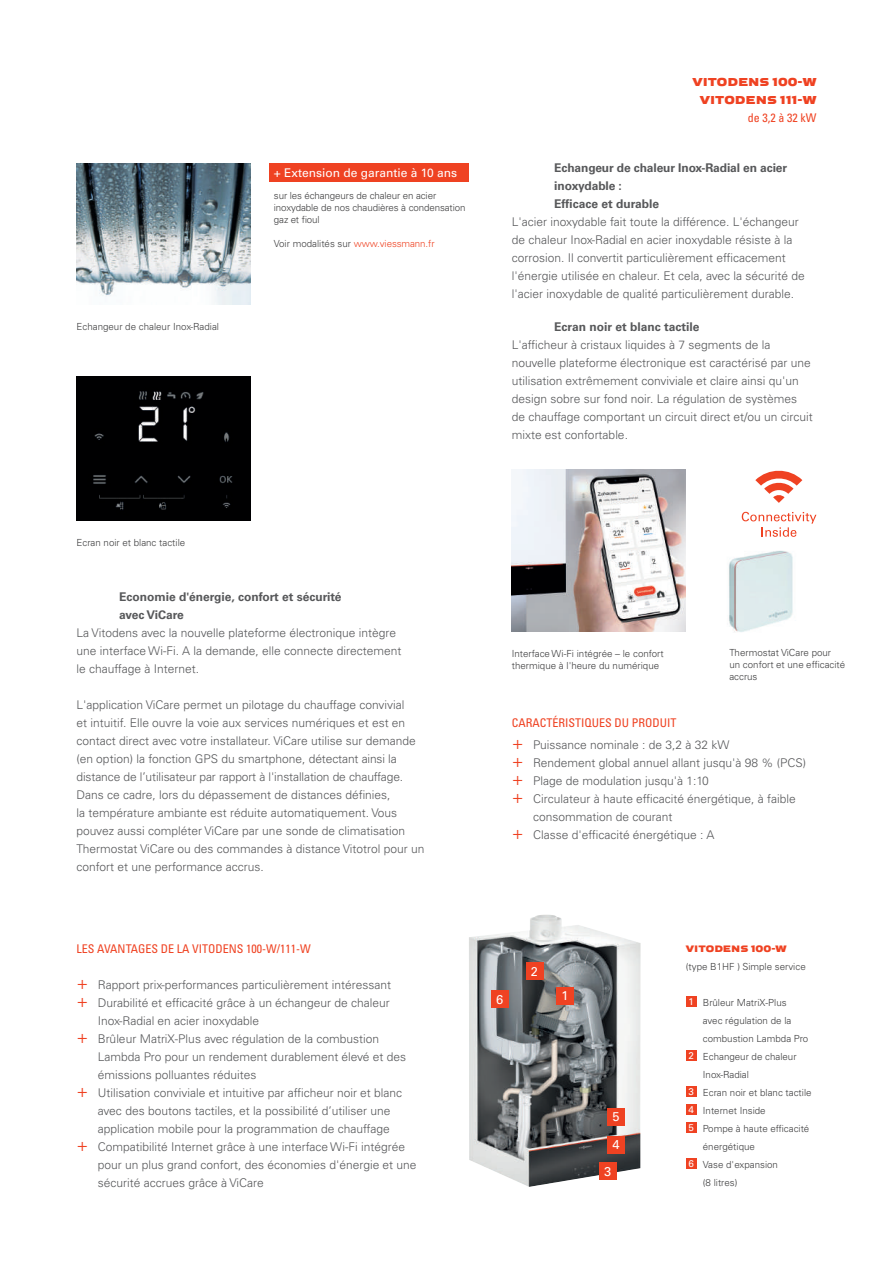
<style>
.page{position:relative;width:893px;height:1263px;background:#fff}
.page>*{position:absolute;margin:0;border:0;box-sizing:border-box;transform-origin:0 0}
.t1{font:12.75px "Univers LTCYR 55 Roman";color:#fff}
.t2{font:300 12px/18px "Univers LTCYR 45";color:#57585a}
.t3{font:700 12px/18px "Univers LTCYR 65";color:#57585a}
.t4{font:condensed 12px "Univers LTCYR 57";color:#ef4222}
.t5{font:700 12px/18px "Viessmann";color:#ef4222;text-align:right}
.t6{font:12px "Univers LTCYR 55 Roman";color:#fff}
.t7{font:300 9.75px/12px "Univers LTCYR 45";color:#3e3e3f}
.t8{font:700 9.75px "Viessmann";color:#ef4222}
.s1{color:#ef4222}
.s2{font-size:18px;color:#ef4222}
</style>
<div class="page">
<img style="left:469px;top:914px;width:171px;height:273px">
<div style="left:77px;top:377px;width:174px;height:144px;background:#000001"></div>
<img style="left:512px;top:469px;width:174px;height:162px">
<img style="left:77px;top:164px;width:173px;height:141px">
<img style="left:729px;top:550px;width:64px;height:82px">
<div style="left:526px;top:962px;width:17px;height:17px;background:#ef4222"></div>
<div style="left:599px;top:1162px;width:17px;height:17px;background:#ef4222"></div>
<div style="left:491px;top:990px;width:17px;height:18px;background:#ef4222"></div>
<div style="left:608px;top:1108px;width:17px;height:17px;background:#ef4222"></div>
<div style="left:686px;top:996px;width:10px;height:10px;background:#ef4222"></div>
<div style="left:686px;top:1050px;width:10px;height:10px;background:#ef4222"></div>
<div style="left:686px;top:1086px;width:10px;height:10px;background:#ef4222"></div>
<div style="left:686px;top:1104px;width:10px;height:10px;background:#ef4222"></div>
<div style="left:686px;top:1122px;width:10px;height:10px;background:#ef4222"></div>
<div style="left:686px;top:1158px;width:10px;height:10px;background:#ef4222"></div>
<div style="left:557px;top:987px;width:17px;height:17px;background:#ef4222"></div>
<div style="left:608px;top:1136px;width:17px;height:17px;background:#ef4222"></div>
<svg style="left:742px;top:512px;width:74px;height:25px"></svg>
<svg style="left:755px;top:470px;width:47px;height:33px"></svg>
<div style="left:269px;top:164px;width:200px;height:18px;background:#ef4222"></div>
<p class="t7" style="left:77px;top:320px;width:144px">Echangeur de chaleur Inox-Radial</p>
<p class="t6" style="left:274px;top:164px;width:185px">+ Extension de garantie à 10 ans</p>
<p class="t7" style="left:274px;top:189px;width:193px">sur les échangeurs de chaleur en acier inoxydable de nos chaudières à condensation gaz et fioul</p>
<p class="t7" style="left:274px;top:237px;width:162px">Voir modalités sur <span class="s1">www.viessmann.fr</span></p>
<p class="t5" style="left:692px;top:73px;width:126px">VITODENS 100-W<br>VITODENS 111-W</p>
<p class="t4" style="left:748px;top:110px;width:70px">de 3,2 à 32 kW</p>
<p class="t3" style="left:554px;top:159px;width:234px">Echangeur de chaleur Inox-Radial en acier inoxydable :<br>Efficace et durable</p>
<p class="t2" style="left:512px;top:213px;width:295px">L'acier inoxydable fait toute la différence. L'échangeur de chaleur Inox-Radial en acier inoxydable résiste à la corrosion. Il convertit particulièrement efficacement l'énergie utilisée en chaleur. Et cela, avec la sécurité de l'acier inoxydable de qualité particulièrement durable.</p>
<p class="t3" style="left:554px;top:317px;width:147px">Ecran noir et blanc tactile</p>
<p class="t2" style="left:512px;top:335px;width:303px">L'afficheur à cristaux liquides à 7 segments de la nouvelle plateforme électronique est caractérisé par une utilisation extrêmement conviviale et claire ainsi qu'un design sobre sur fond noir. La régulation de systèmes de chauffage comportant un circuit direct et/ou un circuit mixte est confortable.</p>
<p class="t7" style="left:77px;top:536px;width:110px">Ecran noir et blanc tactile</p>
<p class="t3" style="left:119px;top:587px;width:224px">Economie d'énergie, confort et sécurité avec ViCare</p>
<p class="t2" style="left:77px;top:624px;width:326px">La Vitodens avec la nouvelle plateforme électronique intègre une interface Wi-Fi. A la demande, elle connecte directement le chauffage à Internet.</p>
<p class="t2" style="left:77px;top:696px;width:350px">L'application ViCare permet un pilotage du chauffage convivial<br>et intuitif. Elle ouvre la voie aux services numériques et est en contact direct avec votre installateur. ViCare utilise sur demande (en option) la fonction GPS du smartphone, détectant ainsi la distance de l’utilisateur par rapport à l'installation de chauffage.<br>Dans ce cadre, lors du dépassement de distances définies,<br>la température ambiante est réduite automatiquement. Vous pouvez aussi compléter ViCare par une sonde de climatisation Thermostat ViCare ou des commandes à distance Vitotrol pour un confort et une performance accrus.</p>
<p class="t4" style="left:77px;top:941px;width:236px">LES AVANTAGES DE LA VITODENS 100-W/111-W</p>
<p class="t2" style="left:77px;top:975px;width:316px"><span class="s2">+</span> Rapport prix-performances particulièrement intéressant</p>
<p class="t2" style="left:77px;top:993px;width:315px"><span class="s2">+</span> Durabilité et efficacité grâce à un échangeur de chaleur</p>
<p class="t2" style="left:98px;top:1011px;width:163px">Inox-Radial en acier inoxydable</p>
<p class="t2" style="left:77px;top:1029px;width:304px"><span class="s2">+</span> Brûleur MatriX-Plus avec régulation de la combustion</p>
<p class="t2" style="left:98px;top:1047px;width:310px">Lambda Pro pour un rendement durablement élevé et des</p>
<p class="t2" style="left:98px;top:1065px;width:160px">émissions polluantes réduites</p>
<p class="t2" style="left:77px;top:1083px;width:327px"><span class="s2">+</span> Utilisation conviviale et intuitive par afficheur noir et blanc</p>
<p class="t2" style="left:98px;top:1101px;width:294px">avec des boutons tactiles, et la possibilité d’utiliser une</p>
<p class="t2" style="left:98px;top:1119px;width:293px">application mobile pour la programmation de chauffage</p>
<p class="t2" style="left:77px;top:1137px;width:330px"><span class="s2">+</span> Compatibilité Internet grâce à une interface Wi-Fi intégrée</p>
<p class="t2" style="left:98px;top:1155px;width:320px">pour un plus grand confort, des économies d'énergie et une</p>
<p class="t2" style="left:98px;top:1173px;width:168px">sécurité accrues grâce à ViCare</p>
<p class="t7" style="left:512px;top:647px;width:154px">Interface Wi-Fi intégrée – le confort thermique à l'heure du numérique</p>
<p class="t7" style="left:729px;top:646px;width:117px">Thermostat ViCare pour<br>un confort et une efficacité accrus</p>
<p class="t4" style="left:512px;top:715px;width:166px">CARACTÉRISTIQUES DU PRODUIT</p>
<p class="t2" style="left:512px;top:736px;width:219px"><span class="s2">+</span> Puissance nominale : de 3,2 à 32 kW</p>
<p class="t2" style="left:512px;top:754px;width:296px"><span class="s2">+</span> Rendement global annuel allant jusqu'à 98 % (PCS)</p>
<p class="t2" style="left:512px;top:772px;width:199px"><span class="s2">+</span> Plage de modulation jusqu'à 1:10</p>
<p class="t2" style="left:512px;top:790px;width:285px"><span class="s2">+</span> Circulateur à haute efficacité énergétique, à faible</p>
<p class="t2" style="left:533px;top:808px;width:141px">consommation de courant</p>
<p class="t2" style="left:512px;top:826px;width:204px"><span class="s2">+</span> Classe d'efficacité énergétique : A</p>
<p class="t1" style="left:496px;top:990px;width:9px">6</p>
<p class="t1" style="left:531px;top:962px;width:9px">2</p>
<p class="t1" style="left:562px;top:987px;width:9px">1</p>
<p class="t1" style="left:613px;top:1108px;width:9px">5</p>
<p class="t1" style="left:613px;top:1136px;width:9px">4</p>
<p class="t1" style="left:604px;top:1162px;width:9px">3</p>
<p class="t8" style="left:686px;top:943px;width:102px">VITODENS 100-W</p>
<p class="t7" style="left:686px;top:961px;width:121px">(type B1HF ) Simple service</p>
<p class="t7" style="left:688px;top:997px;width:100px"><sup>1</sup> Brûleur MatriX-Plus</p>
<p class="t7" style="left:703px;top:1015px;width:90px">avec régulation de la</p>
<p class="t7" style="left:703px;top:1033px;width:107px">combustion Lambda Pro</p>
<p class="t7" style="left:688px;top:1051px;width:110px"><sup>2</sup> Echangeur de chaleur</p>
<p class="t7" style="left:703px;top:1069px;width:48px">Inox-Radial</p>
<p class="t7" style="left:688px;top:1087px;width:125px"><sup>3</sup> Ecran noir et blanc tactile</p>
<p class="t7" style="left:688px;top:1105px;width:79px"><sup>4</sup> Internet Inside</p>
<p class="t7" style="left:688px;top:1123px;width:122px"><sup>5</sup> Pompe à haute efficacité</p>
<p class="t7" style="left:703px;top:1141px;width:54px">énergétique</p>
<p class="t7" style="left:688px;top:1159px;width:91px"><sup>6</sup> Vase d'expansion</p>
<p class="t7" style="left:703px;top:1177px;width:36px">(8 litres)</p>
</div>
